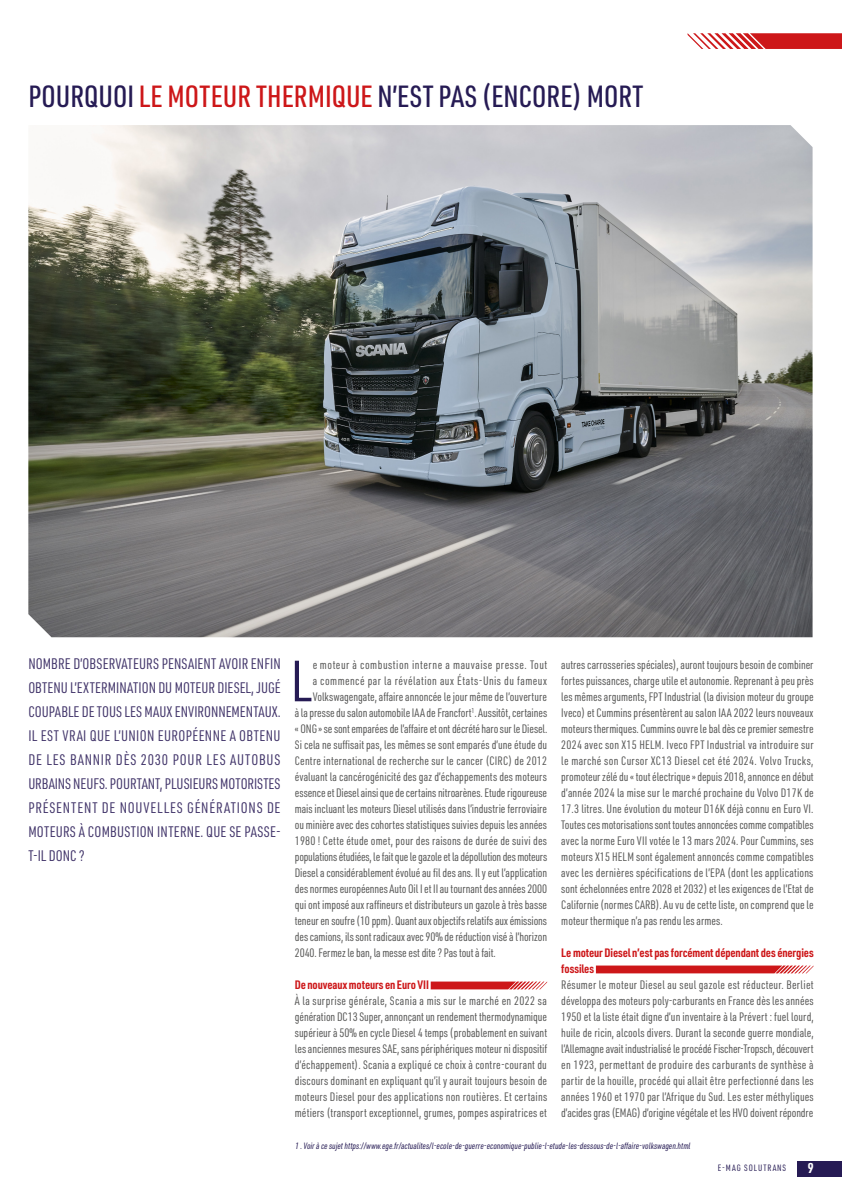
<style>
.page{position:relative;width:842px;height:1191px;background:#fff}
.page>*{position:absolute;margin:0;border:0;box-sizing:border-box;transform-origin:0 0}
.t1{font:56.8px "URWDIN Cond";color:#261b54}
.t2{font:500 30px "URWDIN Cond";color:#261b54}
.t3{font:15px/24px "URWDIN Cond";letter-spacing:.015em;color:#43366b;text-align:justify}
.t4{font:700 14px "URWDIN Cond";color:#fff}
.t5{font:12px/16px "URWDIN Cond";color:#575756;text-align:justify}
.t6{font:700 12px/16px "URWDIN Cond";letter-spacing:-.01em;color:#cd1719}
.t7{font:12px "URWDIN Cond";letter-spacing:-.02em;color:#575756}
.t8{font:12px "URWDIN Cond";letter-spacing:.04em;color:#575756}
.t9{font:12px "URWDIN Cond";letter-spacing:.035em;color:#575756}
.t10{font:italic 9px "URWDIN Cond";color:#261b54}
.t11{font:9px "URWDIN Cond";letter-spacing:.11em;color:#261b54}
.s1{color:#cd1719}
</style>
<div class="page">
<img style="left:28px;top:125px;width:784px;height:512px">
<svg style="left:431px;top:981px;width:116px;height:8px"></svg>
<svg style="left:596px;top:965px;width:217px;height:8px;background:#d4393b"></svg>
<div style="left:797px;top:1161px;width:45px;height:15px;background:#261b54"></div>
<svg style="left:687px;top:33px;width:155px;height:16px"></svg>
<h2 class="t2" style="left:28px;top:76px;width:616px">POURQUOI <span class="s1">LE MOTEUR THERMIQUE</span> N’EST PAS (ENCORE) MORT</h2>
<p class="t3" style="left:28px;top:651px;width:254px">NOMBRE D’OBSERVATEURS PENSAIENT AVOIR ENFIN OBTENU L’EXTERMINATION DU MOTEUR DIESEL, JUGÉ COUPABLE DE TOUS LES MAUX ENVIRONNEMENTAUX.<br>IL EST VRAI QUE L’UNION EUROPÉENNE A OBTENU DE LES BANNIR DÈS 2030 POUR LES AUTOBUS URBAINS NEUFS. POURTANT, PLUSIEURS MOTORISTES PRÉSENTENT DE NOUVELLES GÉNÉRATIONS DE MOTEURS À COMBUSTION INTERNE. QUE SE PASSE-T-IL DONC ?</p>
<h1 class="t1" style="left:291px;top:643px;width:23px">L</h1>
<p class="t8" style="left:313px;top:657px;width:236px">e moteur à combustion interne a mauvaise presse. Tout</p>
<p class="t5" style="left:561px;top:656px;width:254px">autres carrosseries spéciales), auront toujours besoin de combiner fortes puissances, charge utile et autonomie. Reprenant à peu près les mêmes arguments, FPT Industrial (la division moteur du groupe Iveco) et Cummins présentèrent au salon IAA 2022 leurs nouveaux moteurs thermiques. Cummins ouvre le bal dès ce premier semestre 2024 avec son X15 HELM. Iveco FPT Industrial va introduire sur le marché son Cursor XC13 Diesel cet été 2024. Volvo Trucks, promoteur zélé du « tout électrique » depuis 2018, annonce en début d’année 2024 la mise sur le marché prochaine du Volvo D17K de 17.3 litres. Une évolution du moteur D16K déjà connu en Euro VI.<br>Toutes ces motorisations sont toutes annoncées comme compatibles avec la norme Euro VII votée le 13 mars 2024. Pour Cummins, ses moteurs X15 HELM sont également annoncés comme compatibles avec les dernières spécifications de l’EPA (dont les applications sont échelonnées entre 2028 et 2032) et les exigences de l’Etat de Californie (normes CARB). Au vu de cette liste, on comprend que le moteur thermique n’a pas rendu les armes.</p>
<p class="t6" style="left:561px;top:944px;width:254px">Le moteur Diesel n’est pas forcément dépendant des énergies fossiles</p>
<p class="t5" style="left:561px;top:976px;width:254px">Résumer le moteur Diesel au seul gazole est réducteur. Berliet développa des moteurs poly-carburants en France dès les années 1950 et la liste était digne d’un inventaire à la Prévert : fuel lourd, huile de ricin, alcools divers. Durant la seconde guerre mondiale, l’Allemagne avait industrialisé le procédé Fischer-Tropsch, découvert en 1923, permettant de produire des carburants de synthèse à partir de la houille, procédé qui allait être perfectionné dans les années 1960 et 1970 par l’Afrique du Sud. Les ester méthyliques d’acides gras (EMAG) d’origine végétale et les HVO doivent répondre</p>
<p class="t10" style="left:295px;top:1140px;width:399px">1 .Voirà ce sujethttps://www.ege.fr/actualites/l-ecole-de-guerre-economique-publie-l-etude-les-dessous-de-l-affaire-volkswagen.html</p>
<p class="t11" style="left:718px;top:1161px;width:70px">E-MAG SOLUTRANS</p>
<p class="t4" style="left:808px;top:1158px;width:7px">9</p>
<p class="t9" style="left:313px;top:673px;width:236px">a commencé par la révélation aux États-Unis du fameux</p>
<p class="t5" style="left:313px;top:688px;width:236px">Volkswagengate, affaire annoncée le jour même de l’ouverture</p>
<p class="t5" style="left:295px;top:704px;width:254px">à la presse du salon automobile IAA de Francfort<sup>1</sup>. Aussitôt, certaines</p>
<p class="t5" style="left:295px;top:720px;width:254px">« ONG » se sont emparées de l’affaire et ont décrété haro sur le Diesel.</p>
<p class="t5" style="left:295px;top:736px;width:254px">Si cela ne suffisait pas, les mêmes se sont emparés d’une étude du</p>
<p class="t5" style="left:295px;top:752px;width:254px">Centre international de recherche sur le cancer (CIRC) de 2012</p>
<p class="t5" style="left:295px;top:768px;width:254px">évaluant la cancérogénicité des gaz d’échappements des moteurs</p>
<p class="t5" style="left:295px;top:784px;width:254px">essence et Diesel ainsi que de certains nitroarènes. Etude rigoureuse</p>
<p class="t5" style="left:295px;top:800px;width:254px">mais incluant les moteurs Diesel utilisés dans l’industrie ferroviaire</p>
<p class="t5" style="left:295px;top:816px;width:254px">ou minière avec des cohortes statistiques suivies depuis les années</p>
<p class="t5" style="left:295px;top:832px;width:254px">1980 ! Cette étude omet, pour des raisons de durée de suivi des</p>
<p class="t7" style="left:295px;top:849px;width:254px">populations étudiées, le fait que le gazole et la dépollution des moteurs</p>
<p class="t5" style="left:295px;top:864px;width:254px">Diesel a considérablement évolué au fil des ans. Il y eut l’application</p>
<p class="t5" style="left:295px;top:880px;width:254px">des normes européennes Auto Oil I et II au tournant des années 2000</p>
<p class="t5" style="left:295px;top:896px;width:254px">qui ont imposé aux raffineurs et distributeurs un gazole à très basse</p>
<p class="t5" style="left:295px;top:912px;width:254px">teneur en soufre (10 ppm). Quant aux objectifs relatifs aux émissions</p>
<p class="t5" style="left:295px;top:928px;width:254px">des camions, ils sont radicaux avec 90% de réduction visé à l’horizon</p>
<p class="t5" style="left:295px;top:944px;width:203px">2040. Fermez le ban, la messe est dite ? Pas tout à fait.</p>
<p class="t6" style="left:295px;top:976px;width:136px">De nouveaux moteurs en Euro VII</p>
<p class="t5" style="left:295px;top:992px;width:254px">À la surprise générale, Scania a mis sur le marché en 2022 sa génération DC13 Super, annonçant un rendement thermodynamique supérieur à 50% en cycle Diesel 4 temps (probablement en suivant les anciennes mesures SAE, sans périphériques moteur ni dispositif d’échappement). Scania a expliqué ce choix à contre-courant du discours dominant en expliquant qu’il y aurait toujours besoin de moteurs Diesel pour des applications non routières. Et certains métiers (transport exceptionnel, grumes, pompes aspiratrices et</p>
</div>
